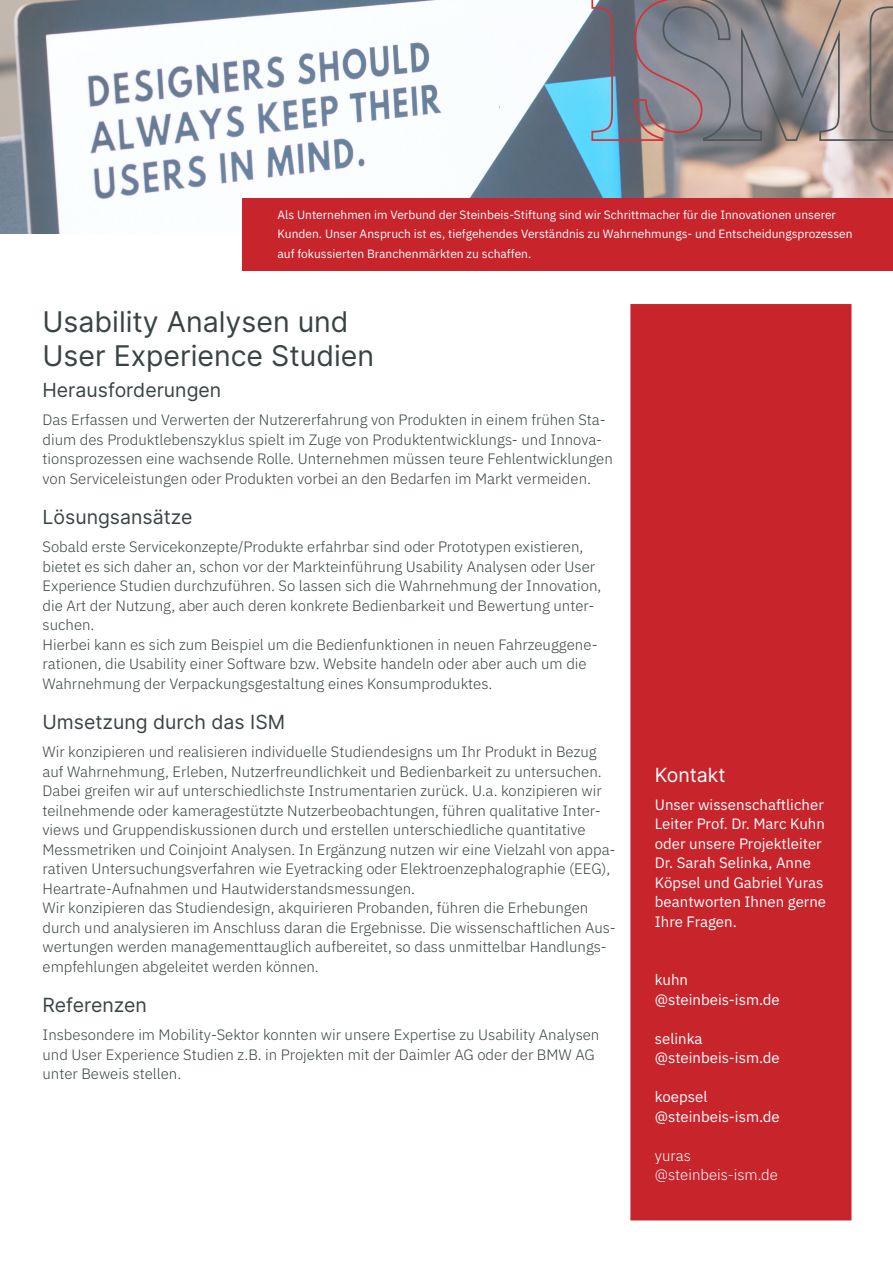
<style>
.page{position:relative;width:893px;height:1263px;background:#fff}
.page>*{position:absolute;margin:0;border:0;box-sizing:border-box;transform-origin:0 0}
.Überschrift1{font:28.5px "Inter";color:#3a4344}
.Überschrift_2{font:19.5px "Inter";color:#3a4344}
.Überschrift_2-2{font:19.5px "Inter";color:#fff}
.Fließtext{font:300 15px/19.5px "IBM Plex Sans";color:#3a4344}
.Fließtext-2{font:15px/19.5px "IBM Plex Sans";color:#fff}
.Fließtext-3{font:300 15px "IBM Plex Sans";color:#fff}
.t1{font:12px/19.5px "IBM Plex Sans";color:#fff}
</style>
<div class="page">
<svg style="left:0;top:0;width:893px;height:234px"></svg>
<div style="left:242px;top:198px;width:651px;height:73px;background:#c8242b"></div>
<div style="left:630px;top:304px;width:221px;height:916px;background:#c8242b;border:2px solid #c8242b"></div>
<svg style="left:591px;top:0;width:302px;height:142px;background:#8b888c"></svg>
<p class="t1" style="left:277px;top:204px;width:577px">Als Unternehmen im Verbund der Steinbeis-Stiftung sind wir Schrittmacher für die Innovationen unserer<br>Kunden. Unser Anspruch ist es, tiefgehendes Verständnis zu Wahrnehmungs- und Entscheidungsprozessen auf fokussierten Branchenmärkten zu schaffen.</p>
<p class="Überschrift1" style="left:43px;top:301px;width:308px">Usability Analysen und</p>
<p class="Überschrift1" style="left:43px;top:335px;width:333px">User Experience Studien</p>
<p class="Überschrift_2" style="left:43px;top:376px;width:180px">Herausforderungen</p>
<p class="Fließtext" style="left:43px;top:409px;width:572px">Das Erfassen und Verwerten der Nutzererfahrung von Produkten in einem frühen Sta&shy;dium des Produktlebenszyklus spielt im Zuge von Produktentwicklungs- und Innova&shy;tionsprozessen eine wachsende Rolle. Unternehmen müssen teure Fehlentwicklungen von Serviceleistungen oder Produkten vorbei an den Bedarfen im Markt vermeiden.</p>
<p class="Überschrift_2" style="left:43px;top:503px;width:151px">Lösungsansätze</p>
<p class="Fließtext" style="left:43px;top:536px;width:560px">Sobald erste Servicekonzepte/Produkte erfahrbar sind oder Prototypen existieren, bietet es sich daher an, schon vor der Markteinführung Usability Analysen oder User Experience Studien durchzuführen. So lassen sich die Wahrnehmung der Innovation, die Art der Nutzung, aber auch deren konkrete Bedienbarkeit und Bewertung unter&shy;suchen.</p>
<p class="Fließtext" style="left:43px;top:633px;width:557px">Hierbei kann es sich zum Beispiel um die Bedienfunktionen in neuen Fahrzeuggene&shy;rationen, die Usability einer Software bzw. Website handeln oder aber auch um die<br>Wahrnehmung der Verpackungsgestaltung eines Konsumproduktes.</p>
<p class="Überschrift_2" style="left:43px;top:708px;width:244px">Umsetzung durch das ISM</p>
<p class="Fließtext" style="left:43px;top:741px;width:574px">Wir konzipieren und realisieren individuelle Studiendesigns um Ihr Produkt in Bezug auf Wahrnehmung, Erleben, Nutzerfreundlichkeit und Bedienbarkeit zu untersuchen.<br>Dabei greifen wir auf unterschiedlichste Instrumentarien zurück. U.a. konzipieren wir teilnehmende oder kameragestützte Nutzerbeobachtungen, führen qualitative Inter&shy;views und Gruppendiskussionen durch und erstellen unterschiedliche quantitative Messmetriken und Coinjoint Analysen. In Ergänzung nutzen wir eine Vielzahl von appa&shy;rativen Untersuchungsverfahren wie Eyetracking oder Elektroenzephalographie (EEG), Heartrate-Aufnahmen und Hautwiderstandsmessungen.</p>
<p class="Fließtext" style="left:43px;top:897px;width:575px">Wir konzipieren das Studiendesign, akquirieren Probanden, führen die Erhebungen durch und analysieren im Anschluss daran die Ergebnisse. Die wissenschaftlichen Aus&shy;wertungen werden managementtauglich aufbereitet, so dass unmittelbar Handlungs&shy;empfehlungen abgeleitet werden können.</p>
<p class="Überschrift_2" style="left:43px;top:991px;width:106px">Referenzen</p>
<p class="Fließtext" style="left:43px;top:1024px;width:558px">Insbesondere im Mobility-Sektor konnten wir unsere Expertise zu Usability Analysen und User Experience Studien z.B. in Projekten mit der Daimler AG oder der BMW AG unter Beweis stellen.</p>
<p class="Überschrift_2-2" style="left:655px;top:760px;width:72px">Kontakt</p>
<p class="Fließtext-2" style="left:655px;top:793px;width:173px">Unser wissenschaftlicher<br>Leiter Prof. Dr. Marc Kuhn oder unsere Projektleiter<br>Dr. Sarah Selinka, Anne<br>Köpsel und Gabriel Yuras beantworten Ihnen gerne<br>Ihre Fragen.</p>
<p class="Fließtext-2" style="left:655px;top:969px;width:35px">kuhn</p>
<p class="Fließtext-2" style="left:655px;top:988px;width:126px">@steinbeis-ism.de</p>
<p class="Fließtext-2" style="left:655px;top:1027px;width:49px">selinka</p>
<p class="Fließtext-2" style="left:655px;top:1047px;width:126px">@steinbeis-ism.de</p>
<p class="Fließtext-2" style="left:655px;top:1086px;width:54px">koepsel</p>
<p class="Fließtext-2" style="left:655px;top:1105px;width:126px">@steinbeis-ism.de</p>
<p class="Fließtext-3" style="left:655px;top:1144px;width:38px">yuras</p>
<p class="Fließtext-3" style="left:655px;top:1164px;width:125px">@steinbeis-ism.de</p>
</div>
